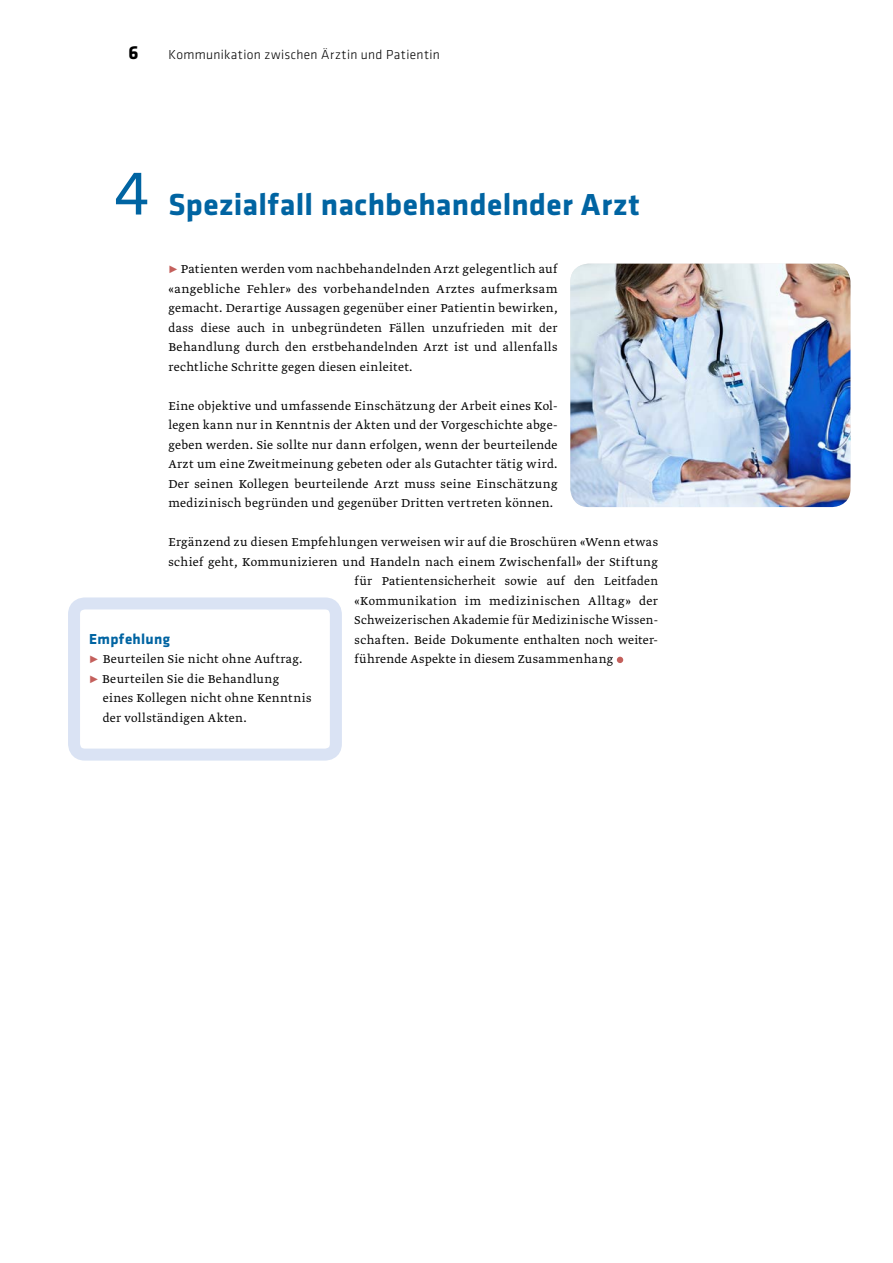
<style>
.page{position:relative;width:893px;height:1263px;background:#fff}
.page>*{position:absolute;margin:0;border:0;box-sizing:border-box;transform-origin:0 0}
.t1{font:64.5px "Klavika";color:#0064a2}
.t2{font:700 31.5px "Klavika";letter-spacing:.01em;color:#0064a2}
.t3{font:700 19.5px "Klavika";color:#000}
.t4{font:700 15px "Klavika";letter-spacing:.02em;color:#0064a2}
.t5{font:300 13.5px/19.5px "Greta Text Std";letter-spacing:.025em;color:#000;text-align:justify}
.t6{font:300 13.5px "Klavika";letter-spacing:.025em;color:#000}
.s1{font-family:"Klavika";font-weight:700;font-size:15px;color:#c4605c}
</style>
<div class="page">
<svg style="left:617px;top:657px;width:6px;height:6px"></svg>
<div style="left:68px;top:597px;width:274px;height:163px;border:12px solid #dae3f4;border-radius:11px"></div>
<img style="left:570px;top:264px;width:280px;height:243px">
<h3 class="t3" style="left:129px;top:38px;width:12px">6</h3>
<p class="t6" style="left:168px;top:46px;width:273px">Kommunikation zwischen Ärztin und Patientin</p>
<h1 class="t1" style="left:115px;top:151px;width:36px">4</h1>
<h2 class="t2" style="left:168px;top:181px;width:473px">Spezialfall nachbehandelnder Arzt</h2>
<p class="t5" style="left:168px;top:260px;width:391px"><span class="s1">•</span> Patienten werden vom nachbehandelnden Arzt gelegentlich auf «angebliche Fehler» des vorbehandelnden Arztes aufmerksam gemacht. Derartige Aussagen gegenüber einer Patientin bewirken, dass diese auch in unbegründeten Fällen unzufrieden mit der Behandlung durch den erstbehandelnden Arzt ist und allenfalls rechtliche Schritte gegen diesen einleitet.</p>
<p class="t5" style="left:168px;top:396px;width:391px">Eine objektive und umfassende Einschätzung der Arbeit eines Kol&shy;legen kann nur in Kenntnis der Akten und der Vorgeschichte abge&shy;geben werden. Sie sollte nur dann erfolgen, wenn der beurteilende Arzt um eine Zweitmeinung gebeten oder als Gutachter tätig wird.<br>Der seinen Kollegen beurteilende Arzt muss seine Einschätzung medizinisch begründen und gegenüber Dritten vertreten können.</p>
<p class="t5" style="left:168px;top:533px;width:491px">Ergänzend zu diesen Empfehlungen verweisen wir auf die Broschüren «Wenn etwas</p>
<p class="t5" style="left:168px;top:552px;width:491px">schief geht, Kommunizieren und Handeln nach einem Zwischenfall» der Stiftung</p>
<p class="t5" style="left:355px;top:572px;width:305px">für Patientensicherheit sowie auf den Leitfaden</p>
<p class="t5" style="left:355px;top:591px;width:305px">«Kommunikation im medizinischen Alltag» der</p>
<p class="t5" style="left:355px;top:611px;width:304px">Schweizerischen Akademie für Medizinische Wissen-</p>
<p class="t5" style="left:355px;top:630px;width:305px">schaften. Beide Dokumente enthalten noch weiter-</p>
<p class="t5" style="left:355px;top:650px;width:260px">führende Aspekte in diesem Zusammenhang</p>
<p class="t4" style="left:89px;top:628px;width:82px">Empfehlung</p>
<p class="t5" style="left:89px;top:650px;width:215px"><span class="s1">•</span> Beurteilen Sie nicht ohne Auftrag.</p>
<p class="t5" style="left:103px;top:669px;width:210px;text-align:left;text-indent:-14px"><span class="s1">•</span> Beurteilen Sie die Behandlung eines Kollegen nicht ohne Kenntnis der vollständigen Akten.</p>
</div>
